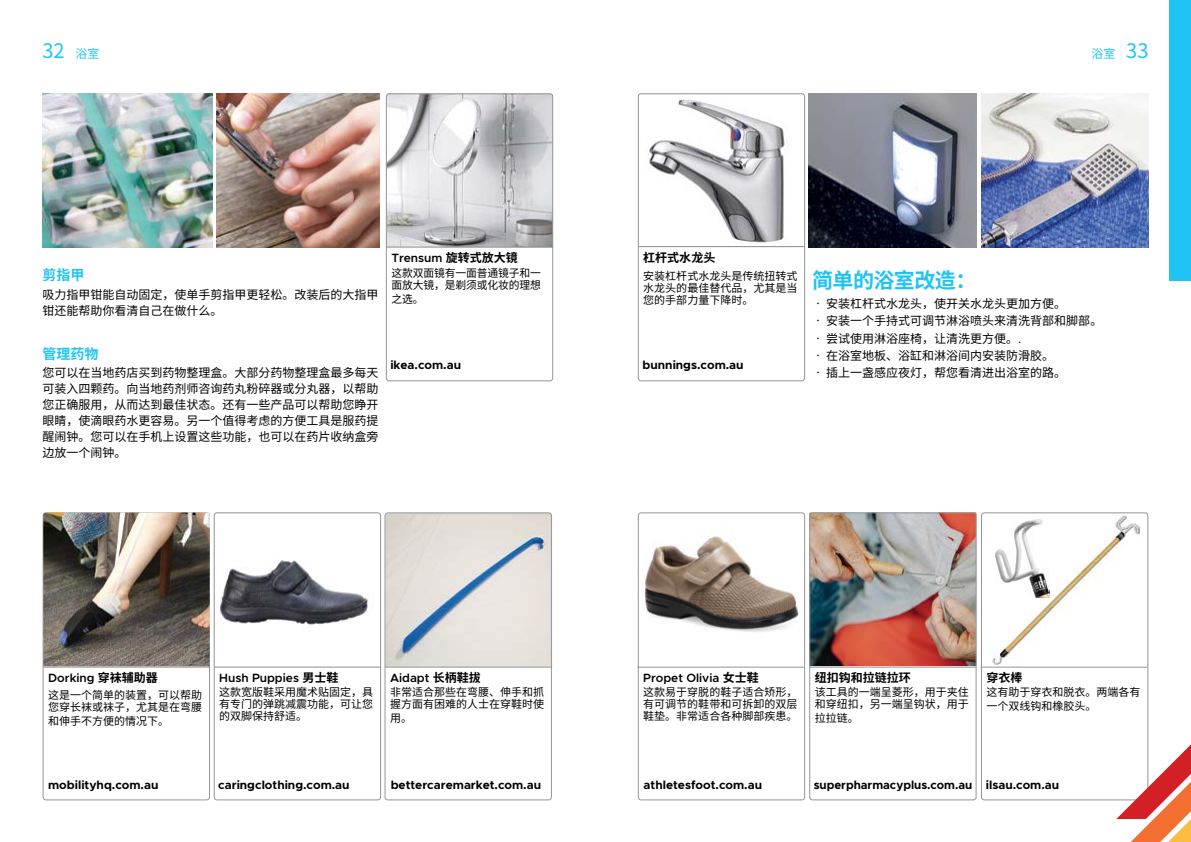
<style>
.page{position:relative;width:1191px;height:842px;background:#fff}
.page>*{position:absolute;margin:0;border:0;box-sizing:border-box;transform-origin:0 0}
.MAJOR_BLUE_HEADER{font:700 21px "Noto Sans CJ Ksc";letter-spacing:-.025em;color:#20c4f4}
.Folio_txt_left{font:20px "Noto Sans CJ Ksc";color:#20c4f4}
.MAIN_SubHEADER{font:700 14px "Noto Sans CJ Ksc";color:#20c4f4}
.MAIN_BODY_TXT{font:12px/16px "Noto Sans CJ Ksc";color:#000}
.MAIN_BODY_TXT-2{font:700 12px "Metropolis";color:#000}
.MAIN_BODY_TXT-3{font:600 12px "Metropolis";color:#000}
.MAIN_BODY_TXT-4{font:700 12px "Noto Sans CJ Ksc";color:#000}
.FOLIO_TXT{font:12px "Noto Sans CJ Ksc";color:#20c4f4}
.MAIN_BODY_TXT-5{font:11px/12px "Noto Sans CJ Ksc";color:#000}
.s1{font-size:12px}
.s2{font-family:"Noto Sans CJ Ksc";font-weight:700}
.s3{font-size:20px}
.s4{font-family:"Avenir LT Std"}
</style>
<div class="page">
<img style="left:217px;top:94px;width:163px;height:153px">
<img style="left:43px;top:94px;width:169px;height:153px">
<img style="left:43px;top:513px;width:509px;height:154px">
<img style="left:214px;top:513px;width:167px;height:153px">
<img style="left:386px;top:94px;width:167px;height:153px">
<img style="left:992px;top:515px;width:147px;height:150px">
<div style="left:1169px;top:0;width:22px;height:281px;background:#20c4f4"></div>
<img style="left:808px;top:94px;width:169px;height:153px">
<img style="left:981px;top:94px;width:167px;height:153px">
<div style="left:981px;top:513px;width:167px;height:287px;border:1px solid #939598;border-radius:3px"></div>
<img style="left:638px;top:513px;width:167px;height:119px">
<img style="left:638px;top:94px;width:167px;height:150px">
<img style="left:809px;top:512px;width:167px;height:154px">
<div style="left:386px;top:94px;width:167px;height:287px;border:1px solid #939598;border-radius:3px"></div>
<hr style="left:43px;top:667px;width:167px;height:1px;background:#939598">
<hr style="left:637px;top:667px;width:167px;height:1px;background:#939598">
<hr style="left:385px;top:667px;width:167px;height:1px;background:#939598">
<hr style="left:638px;top:246px;width:167px;height:1px;background:#939598">
<hr style="left:809px;top:667px;width:167px;height:1px;background:#939598">
<hr style="left:214px;top:667px;width:167px;height:1px;background:#939598">
<hr style="left:980px;top:667px;width:167px;height:1px;background:#939598">
<hr style="left:386px;top:247px;width:167px;height:1px;background:#939598">
<img style="left:995px;top:520px;width:54px;height:77px">
<div style="left:214px;top:513px;width:167px;height:287px;border:1px solid #939598;border-radius:3px"></div>
<div style="left:638px;top:513px;width:167px;height:287px;border:1px solid #939598;border-radius:3px"></div>
<div style="left:809px;top:513px;width:167px;height:287px;border:1px solid #939598;border-radius:3px"></div>
<div style="left:638px;top:94px;width:167px;height:287px;border:1px solid #939598;border-radius:3px"></div>
<svg style="left:1116px;top:744px;width:75px;height:98px"></svg>
<p class="Folio_txt_left" style="left:43px;top:40px;width:59px">32 <span class="s1">浴室</span></p>
<p class="MAIN_SubHEADER" style="left:43px;top:267px;width:43px">剪指甲</p>
<p class="MAIN_BODY_TXT" style="left:43px;top:287px;width:338px">吸力指甲钳能自动固定，使单手剪指甲更轻松。改装后的大指甲钳还能帮助你看清自己在做什么。</p>
<p class="MAIN_SubHEADER" style="left:43px;top:346px;width:57px">管理药物</p>
<p class="MAIN_BODY_TXT" style="left:43px;top:365px;width:338px;text-align:justify">您可以在当地药店买到药物整理盒。大部分药物整理盒最多每天可装入四颗药。向当地药剂师咨询药丸粉碎器或分丸器，以帮助您正确服用，从而达到最佳状态。还有一些产品可以帮助您睁开眼睛，使滴眼药水更容易。另一个值得考虑的方便工具是服药提醒闹钟。您可以在手机上设置这些功能，也可以在药片收纳盒旁边放一个闹钟。</p>
<p class="MAIN_BODY_TXT-3" style="left:391px;top:251px;width:128px">Trensum <span class="s2">旋转式放大镜</span></p>
<p class="MAIN_BODY_TXT-5" style="left:391px;top:267px;width:151px">这款双面镜有一面普通镜子和一面放大镜，是剃须或化妆的理想</p>
<p class="MAIN_BODY_TXT-5" style="left:391px;top:293px;width:34px">之选。</p>
<p class="MAIN_BODY_TXT-2" style="left:390px;top:357px;width:72px">ikea.com.au</p>
<p class="MAIN_BODY_TXT-3" style="left:48px;top:670px;width:111px">Dorking <span class="s2">穿袜辅助器</span></p>
<p class="MAIN_BODY_TXT-5" style="left:48px;top:689px;width:156px">这是一个简单的装置，可以帮助您穿长袜或袜子，尤其是在弯腰</p>
<p class="MAIN_BODY_TXT-5" style="left:48px;top:715px;width:123px">和伸手不方便的情况下。</p>
<p class="MAIN_BODY_TXT-3" style="left:219px;top:670px;width:121px">Hush Puppies <span class="s2">男士鞋</span></p>
<p class="MAIN_BODY_TXT-5" style="left:219px;top:686px;width:155px;text-align:justify">这款宽版鞋采用魔术贴固定，具有专门的弹跳减震功能，可让您的双脚保持舒适。</p>
<p class="MAIN_BODY_TXT-3" style="left:390px;top:670px;width:92px">Aidapt <span class="s2">长柄鞋拔</span></p>
<p class="MAIN_BODY_TXT-5" style="left:390px;top:686px;width:156px">非常适合那些在弯腰、伸手和抓握方面有困难的人士在穿鞋时使</p>
<p class="MAIN_BODY_TXT-5" style="left:390px;top:712px;width:23px">用。</p>
<p class="FOLIO_TXT" style="left:1091px;top:47px;width:59px">浴室 <span class="s3">33</span></p>
<p class="MAIN_BODY_TXT-4" style="left:643px;top:251px;width:73px">杠杆式水龙头</p>
<p class="MAIN_BODY_TXT-5" style="left:643px;top:270px;width:155px;text-align:justify">安装杠杆式水龙头是传统扭转式水龙头的最佳替代品，尤其是当您的手部力量下降时。</p>
<p class="MAIN_BODY_TXT-2" style="left:642px;top:357px;width:102px">bunnings.com.au</p>
<p class="MAJOR_BLUE_HEADER" style="left:812px;top:268px;width:166px">简单的浴室改造：</p>
<p class="MAIN_BODY_TXT" style="left:812px;top:296px;width:256px">• 安装杠杆式水龙头，使开关水龙头更加方便。</p>
<p class="MAIN_BODY_TXT" style="left:812px;top:313px;width:292px">• 安装一个手持式可调节淋浴喷头来清洗背部和脚部。</p>
<p class="MAIN_BODY_TXT" style="left:812px;top:330px;width:211px">• 尝试使用淋浴座椅，让清洗更方便。<span class="s4">.</span></p>
<p class="MAIN_BODY_TXT" style="left:812px;top:348px;width:244px">• 在浴室地板、浴缸和淋浴间内安装防滑胶。</p>
<p class="MAIN_BODY_TXT" style="left:812px;top:365px;width:256px">• 插上一盏感应夜灯，帮您看清进出浴室的路。</p>
<p class="MAIN_BODY_TXT-3" style="left:643px;top:670px;width:117px">Propet Olivia <span class="s2">女士鞋</span></p>
<p class="MAIN_BODY_TXT-5" style="left:643px;top:686px;width:155px;text-align:justify">这款易于穿脱的鞋子适合矫形，有可调节的鞋带和可拆卸的双层鞋垫。非常适合各种脚部疾患。</p>
<p class="MAIN_BODY_TXT-4" style="left:814px;top:670px;width:97px">纽扣钩和拉链拉环</p>
<p class="MAIN_BODY_TXT-5" style="left:814px;top:686px;width:155px">该工具的一端呈菱形，用于夹住和穿纽扣，另一端呈钩状，用于</p>
<p class="MAIN_BODY_TXT-5" style="left:814px;top:712px;width:45px">拉拉链。</p>
<p class="MAIN_BODY_TXT-4" style="left:986px;top:670px;width:37px">穿衣棒</p>
<p class="MAIN_BODY_TXT-5" style="left:986px;top:685px;width:155px;line-height:14px">这有助于穿衣和脱衣。两端各有一个双线钩和橡胶头。</p>
<p class="MAIN_BODY_TXT-2" style="left:48px;top:777px;width:112px">mobilityhq.com.au</p>
<p class="MAIN_BODY_TXT-2" style="left:218px;top:777px;width:133px">caringclothing.com.au</p>
<p class="MAIN_BODY_TXT-2" style="left:391px;top:777px;width:152px">bettercaremarket.com.au</p>
<p class="MAIN_BODY_TXT-2" style="left:643px;top:777px;width:120px">athletesfoot.com.au</p>
<p class="MAIN_BODY_TXT-2" style="left:813px;top:777px;width:160px">superpharmacyplus.com.au</p>
<p class="MAIN_BODY_TXT-2" style="left:986px;top:777px;width:75px">ilsau.com.au</p>
</div>
